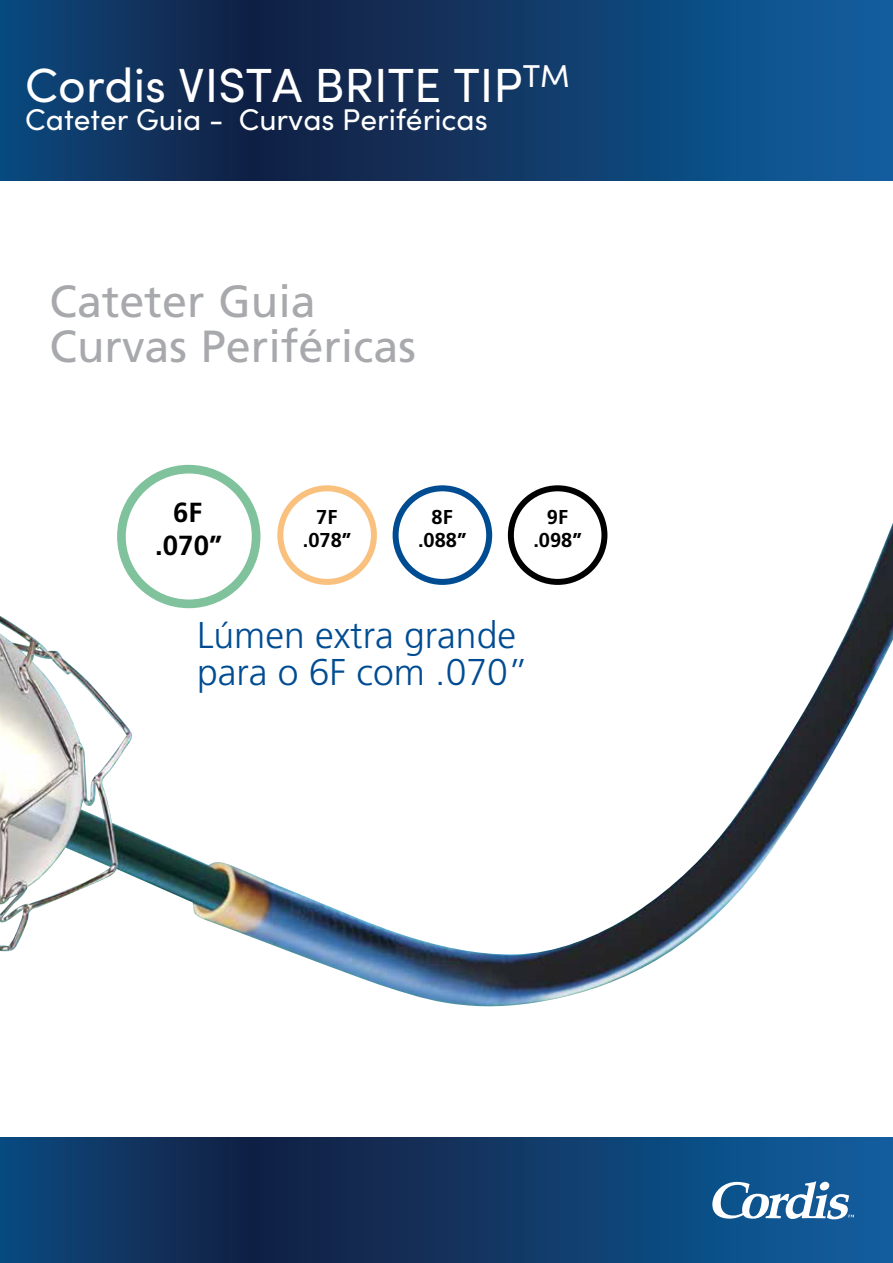
<style>
.page{position:relative;width:893px;height:1263px;background:#fff}
.page>*{position:absolute;margin:0;border:0;box-sizing:border-box;transform-origin:0 0}
.t1{font:48px "Sofia Pro";color:#fff}
.Normal_e{font:45px "Frutiger";color:#a8a9ad}
.Paragraph_Style4{font:300 37.35px "Frutiger";color:#004c92}
.t2{font:30px "Sofia Pro";color:#fff}
.Paragraph_Style4-2{font:700 27.6px "Frutiger";color:#000}
.Paragraph_Style3{font:700 27.6px "Frutiger";color:#000}
.Paragraph_Style4-3{font:700 20.1px "Frutiger";color:#000}
.Paragraph_Style5{font:700 20.1px "Frutiger";color:#000}
</style>
<div class="page">
<svg style="left:118px;top:464px;width:141px;height:59px"></svg>
<img style="left:0;top:523px;width:893px;height:484px">
<svg style="left:274px;top:485px;width:106px;height:103px"></svg>
<svg style="left:390px;top:485px;width:105px;height:103px"></svg>
<svg style="left:505px;top:485px;width:105px;height:103px"></svg>
<svg style="left:0;top:0;width:893px;height:181px;background:#103c6c"></svg>
<svg style="left:0;top:1137px;width:893px;height:126px;background:#103b6a"></svg>
<svg style="left:712px;top:1181px;width:142px;height:38px"></svg>
<p class="t1" style="left:25px;top:50px;width:546px">Cordis VISTA BRITE TIP<sup>TM</sup></p>
<p class="t2" style="left:25px;top:97px;width:464px">Cateter Guia - Curvas Periféricas</p>
<p class="Normal_e" style="left:50px;top:275px;width:268px">Cateter Guia</p>
<p class="Normal_e" style="left:50px;top:320px;width:368px">Curvas Periféricas</p>
<p class="Paragraph_Style3" style="left:173px;top:497px;width:31px">6F</p>
<p class="Paragraph_Style4-2" style="left:155px;top:529px;width:68px">.070”</p>
<p class="Paragraph_Style5" style="left:316px;top:505px;width:23px">7F</p>
<p class="Paragraph_Style4-3" style="left:303px;top:528px;width:50px">.078”</p>
<p class="Paragraph_Style5" style="left:432px;top:505px;width:23px">8F</p>
<p class="Paragraph_Style4-3" style="left:418px;top:528px;width:50px">.088”</p>
<p class="Paragraph_Style5" style="left:547px;top:505px;width:23px">9F</p>
<p class="Paragraph_Style4-3" style="left:533px;top:528px;width:50px">.098”</p>
<p class="Paragraph_Style4" style="left:197px;top:614px;width:321px">Lúmen extra grande</p>
<p class="Paragraph_Style4" style="left:197px;top:651px;width:333px">para o 6F com .070”</p>
</div>
